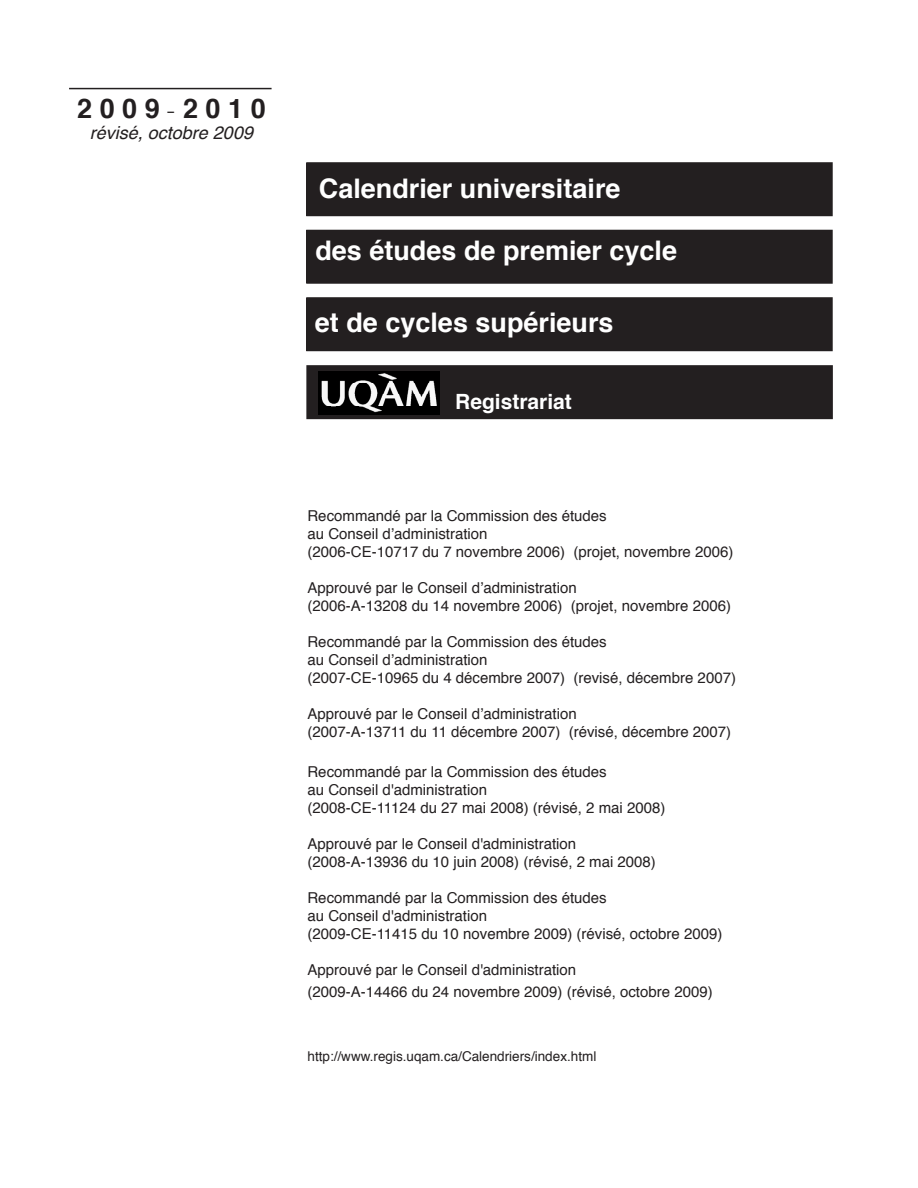
<style>
.page{position:relative;width:918px;height:1188px;background:#fff}
.page>*{position:absolute;margin:0;border:0;box-sizing:border-box;transform-origin:0 0}
.t1{font:700 27px "Helvetica";color:#fff}
.t2{font:700 27px "Helvetica";color:#231f20}
.t3{font:700 21px "Helvetica";color:#fff}
.t4{font:italic 18px "Helvetica";color:#231f20}
.Body_text{font:15px "Helvetica";color:#231f20}
.t5{font:13.5px "Helvetica";color:#231f20}
.s1{font-family:"Times";font-weight:400}
</style>
<div class="page">
<div style="left:307px;top:163px;width:525px;height:52px;background:#231f20"></div>
<div style="left:306px;top:162px;width:527px;height:54px;border:2px solid #231f20"></div>
<div style="left:307px;top:230px;width:525px;height:53px;background:#231f20"></div>
<div style="left:306px;top:230px;width:527px;height:54px;border:2px solid #231f20"></div>
<div style="left:307px;top:298px;width:525px;height:52px;background:#231f20"></div>
<div style="left:306px;top:297px;width:527px;height:54px;border:2px solid #231f20"></div>
<hr style="left:69px;top:88px;width:203px;height:1px;background:#231f20">
<div style="left:307px;top:366px;width:525px;height:52px;background:#231f20"></div>
<div style="left:306px;top:365px;width:527px;height:54px;border:2px solid #231f20"></div>
<img style="left:318px;top:372px;width:121px;height:42px">
<p class="t2" style="left:77px;top:86px;width:190px">2 0 0 9 <span class="s1">-</span> 2 0 1 0</p>
<p class="t4" style="left:90px;top:119px;width:165px">révisé, octobre 2009</p>
<p class="t1" style="left:319px;top:166px;width:303px">Calendrier universitaire</p>
<p class="t1" style="left:315px;top:229px;width:363px">des études de premier cycle</p>
<p class="t1" style="left:315px;top:301px;width:300px">et de cycles supérieurs</p>
<p class="t3" style="left:455px;top:384px;width:118px">Registrariat</p>
<p class="Body_text" style="left:308px;top:505px;width:301px">Recommandé par la Commission des études</p>
<p class="Body_text" style="left:308px;top:523px;width:182px">au Conseil d’administration</p>
<p class="Body_text" style="left:308px;top:541px;width:428px">(2006-CE-10717 du 7 novembre 2006) (projet, novembre 2006)</p>
<p class="Body_text" style="left:308px;top:577px;width:271px">Approuvé par le Conseil d’administration</p>
<p class="Body_text" style="left:308px;top:595px;width:425px">(2006-A-13208 du 14 novembre 2006) (projet, novembre 2006)</p>
<p class="Body_text" style="left:308px;top:631px;width:301px">Recommandé par la Commission des études</p>
<p class="Body_text" style="left:308px;top:649px;width:182px">au Conseil d’administration</p>
<p class="Body_text" style="left:308px;top:667px;width:430px">(2007-CE-10965 du 4 décembre 2007) (revisé, décembre 2007)</p>
<p class="Body_text" style="left:308px;top:703px;width:271px">Approuvé par le Conseil d’administration</p>
<p class="Body_text" style="left:308px;top:721px;width:425px">(2007-A-13711 du 11 décembre 2007) (révisé, décembre 2007)</p>
<p class="Body_text" style="left:308px;top:760px;width:301px">Recommandé par la Commission des études</p>
<p class="Body_text" style="left:308px;top:778px;width:181px">au Conseil d'administration</p>
<p class="Body_text" style="left:308px;top:796px;width:359px">(2008-CE-11124 du 27 mai 2008) (révisé, 2 mai 2008)</p>
<p class="Body_text" style="left:308px;top:832px;width:270px">Approuvé par le Conseil d'administration</p>
<p class="Body_text" style="left:308px;top:850px;width:350px">(2008-A-13936 du 10 juin 2008) (révisé, 2 mai 2008)</p>
<p class="Body_text" style="left:308px;top:886px;width:301px">Recommandé par la Commission des études</p>
<p class="Body_text" style="left:308px;top:904px;width:181px">au Conseil d'administration</p>
<p class="Body_text" style="left:308px;top:922px;width:416px">(2009-CE-11415 du 10 novembre 2009) (révisé, octobre 2009)</p>
<p class="Body_text" style="left:308px;top:958px;width:270px">Approuvé par le Conseil d'administration</p>
<p class="Body_text" style="left:308px;top:980px;width:407px">(2009-A-14466 du 24 novembre 2009) (révisé, octobre 2009)</p>
<p class="t5" style="left:308px;top:1046px;width:290px">http://www.regis.uqam.ca/Calendriers/index.html</p>
</div>
